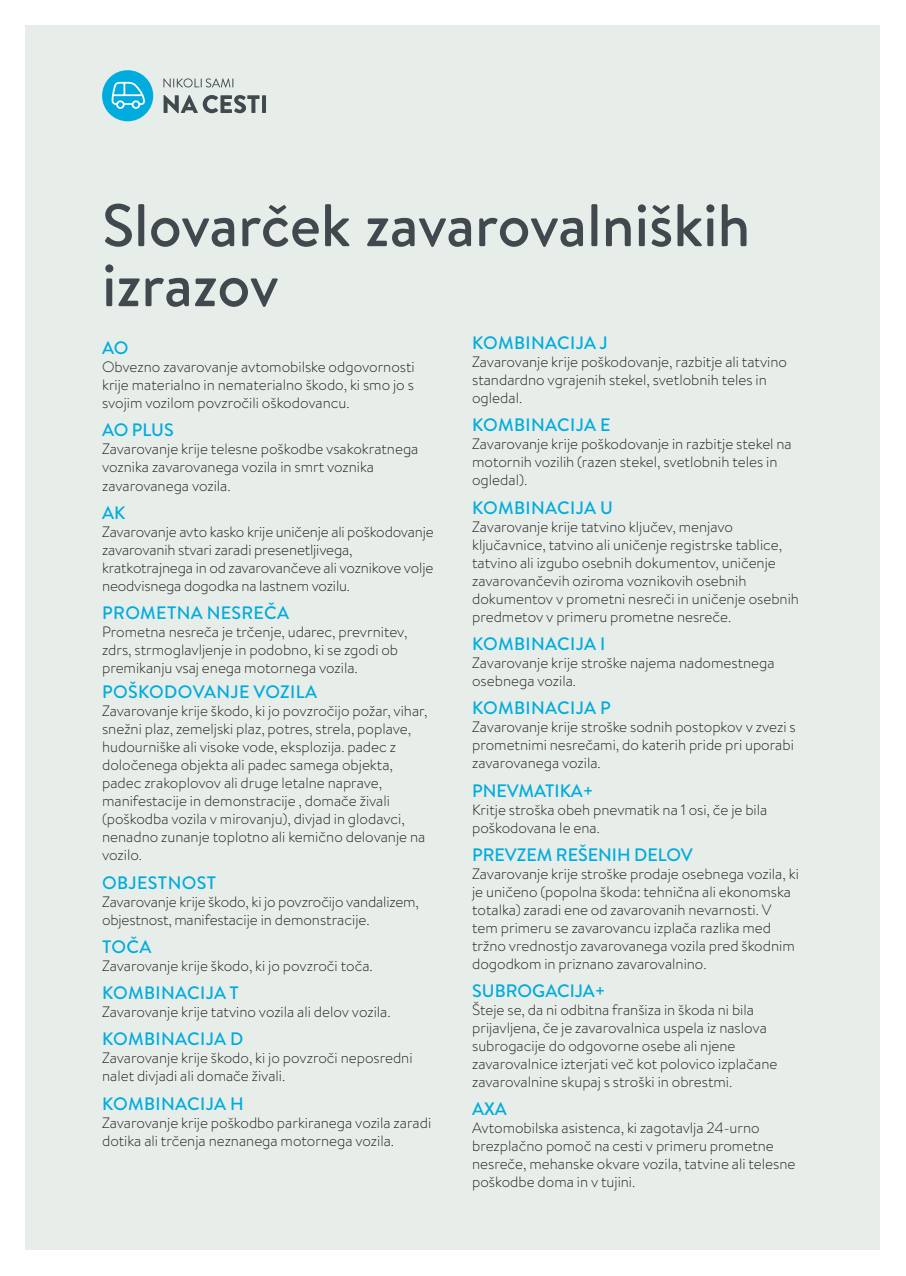
<style>
.page{position:relative;width:906px;height:1276px;background:#fff}
.page>*{position:absolute;margin:0;border:0;box-sizing:border-box;transform-origin:0 0}
.Naslov{font:500 60px/60px "Brandon Text";color:#41494e}
.Poglavje{font:500 18px "Brandon Text";letter-spacing:.015em;color:#00acdd}
.Text_normal{font:500 18px "Brandon Text";letter-spacing:.02em;color:#00acdd}
.Text_normal-2{font:300 15px/18px "Brandon Text";color:#231f20}
</style>
<div class="page">
<div style="left:26px;top:26px;width:854px;height:1224px;background:#e7ede9"></div>
<div style="left:102px;top:70px;width:51px;height:51px;background:#00acdd;border-radius:50%"></div>
<svg style="left:112px;top:82px;width:33px;height:27px"></svg>
<svg style="left:163px;top:78px;width:70px;height:9px"></svg>
<svg style="left:163px;top:95px;width:103px;height:18px"></svg>
<p class="Naslov" style="left:102px;top:194px;width:650px">Slovarček zavarovalniških izrazov</p>
<p class="Poglavje" style="left:102px;top:335px;width:28px">AO</p>
<p class="Text_normal-2" style="left:102px;top:357px;width:314px;text-align:justify">Obvezno zavarovanje avtomobilske odgovornosti krije materialno in nematerialno škodo, ki smo jo s svojim vozilom povzročili oškodovancu.</p>
<p class="Poglavje" style="left:102px;top:418px;width:73px">AO PLUS</p>
<p class="Text_normal-2" style="left:102px;top:440px;width:318px">Zavarovanje krije telesne poškodbe vsakokratnega voznika zavarovanega vozila in smrt voznika zavarovanega vozila.</p>
<p class="Poglavje" style="left:102px;top:500px;width:25px">AK</p>
<p class="Text_normal-2" style="left:102px;top:522px;width:333px">Zavarovanje avto kasko krije uničenje ali poškodovanje zavarovanih stvari zaradi presenetljivega, kratkotrajnega in od zavarovančeve ali voznikove volje neodvisnega dogodka na lastnem vozilu.</p>
<p class="Poglavje" style="left:102px;top:600px;width:188px">PROMETNA NESREČA</p>
<p class="Text_normal-2" style="left:102px;top:622px;width:307px">Prometna nesreča je trčenje, udarec, prevrnitev, zdrs, strmoglavljenje in podobno, ki se zgodi ob premikanju vsaj enega motornega vozila.</p>
<p class="Text_normal" style="left:102px;top:679px;width:216px">POŠKODOVANJE VOZILA</p>
<p class="Text_normal-2" style="left:102px;top:701px;width:327px">Zavarovanje krije škodo, ki jo povzročijo požar, vihar, snežni plaz, zemeljski plaz, potres, strela, poplave, hudourniške ali visoke vode, eksplozija. padec z določenega objekta ali padec samega objekta, padec zrakoplovov ali druge letalne naprave, manifestacije in demonstracije , domače živali (poškodba vozila v mirovanju), divjad in glodavci, nenadno zunanje toplotno ali kemično delovanje na vozilo.</p>
<p class="Poglavje" style="left:102px;top:870px;width:116px">OBJESTNOST</p>
<p class="Text_normal-2" style="left:102px;top:892px;width:318px">Zavarovanje krije škodo, ki jo povzročijo vandalizem, objestnost, manifestacije in demonstracije.</p>
<p class="Poglavje" style="left:102px;top:934px;width:51px">TOČA</p>
<p class="Text_normal-2" style="left:102px;top:956px;width:272px">Zavarovanje krije škodo, ki jo povzroči toča.</p>
<p class="Poglavje" style="left:102px;top:980px;width:138px">KOMBINACIJA T</p>
<p class="Text_normal-2" style="left:102px;top:1002px;width:290px">Zavarovanje krije tatvino vozila ali delov vozila.</p>
<p class="Poglavje" style="left:102px;top:1026px;width:143px">KOMBINACIJA D</p>
<p class="Text_normal-2" style="left:102px;top:1048px;width:312px">Zavarovanje krije škodo, ki jo povzroči neposredni nalet divjadi ali domače živali.</p>
<p class="Poglavje" style="left:102px;top:1091px;width:143px">KOMBINACIJA H</p>
<p class="Text_normal-2" style="left:102px;top:1113px;width:331px">Zavarovanje krije poškodbo parkiranega vozila zaradi dotika ali trčenja neznanega motornega vozila.</p>
<p class="Poglavje" style="left:472px;top:330px;width:137px">KOMBINACIJA J</p>
<p class="Text_normal-2" style="left:472px;top:352px;width:316px">Zavarovanje krije poškodovanje, razbitje ali tatvino standardno vgrajenih stekel, svetlobnih teles in ogledal.</p>
<p class="Poglavje" style="left:472px;top:413px;width:140px">KOMBINACIJA E</p>
<p class="Text_normal-2" style="left:472px;top:435px;width:321px">Zavarovanje krije poškodovanje in razbitje stekel na motornih vozilih (razen stekel, svetlobnih teles in ogledal).</p>
<p class="Poglavje" style="left:472px;top:495px;width:142px">KOMBINACIJA U</p>
<p class="Text_normal-2" style="left:472px;top:517px;width:328px">Zavarovanje krije tatvino ključev, menjavo ključavnice, tatvino ali uničenje registrske tablice, tatvino ali izgubo osebnih dokumentov, uničenje zavarovančevih oziroma voznikovih osebnih dokumentov v prometni nesreči in uničenje osebnih predmetov v primeru prometne nesreče.</p>
<p class="Poglavje" style="left:472px;top:631px;width:134px">KOMBINACIJA I</p>
<p class="Text_normal-2" style="left:472px;top:653px;width:304px">Zavarovanje krije stroške najema nadomestnega osebnega vozila.</p>
<p class="Poglavje" style="left:472px;top:695px;width:140px">KOMBINACIJA P</p>
<p class="Text_normal-2" style="left:472px;top:717px;width:325px;text-align:justify">Zavarovanje krije stroške sodnih postopkov v zvezi s prometnimi nesrečami, do katerih pride pri uporabi zavarovanega vozila.</p>
<p class="Poglavje" style="left:472px;top:778px;width:123px">PNEVMATIKA+</p>
<p class="Text_normal-2" style="left:472px;top:800px;width:297px">Kritje stroška obeh pnevmatik na 1 osi, če je bila poškodovana le ena.</p>
<p class="Poglavje" style="left:472px;top:842px;width:222px">PREVZEM REŠENIH DELOV</p>
<p class="Text_normal-2" style="left:472px;top:864px;width:328px">Zavarovanje krije stroške prodaje osebnega vozila, ki je uničeno (popolna škoda: tehnična ali ekonomska totalka) zaradi ene od zavarovanih nevarnosti. V tem primeru se zavarovancu izplača razlika med tržno vrednostjo zavarovanega vozila pred škodnim dogodkom in priznano zavarovalnino.</p>
<p class="Poglavje" style="left:472px;top:978px;width:135px">SUBROGACIJA+</p>
<p class="Text_normal-2" style="left:472px;top:1000px;width:307px">Šteje se, da ni odbitna franšiza in škoda ni bila prijavljena, če je zavarovalnica uspela iz naslova subrogacije do odgovorne osebe ali njene zavarovalnice izterjati več kot polovico izplačane zavarovalnine skupaj s stroški in obrestmi.</p>
<p class="Poglavje" style="left:472px;top:1096px;width:36px">AXA</p>
<p class="Text_normal-2" style="left:472px;top:1118px;width:325px">Avtomobilska asistenca, ki zagotavlja 24-urno brezplačno pomoč na cesti v primeru prometne nesreče, mehanske okvare vozila, tatvine ali telesne poškodbe doma in v tujini.</p>
</div>
